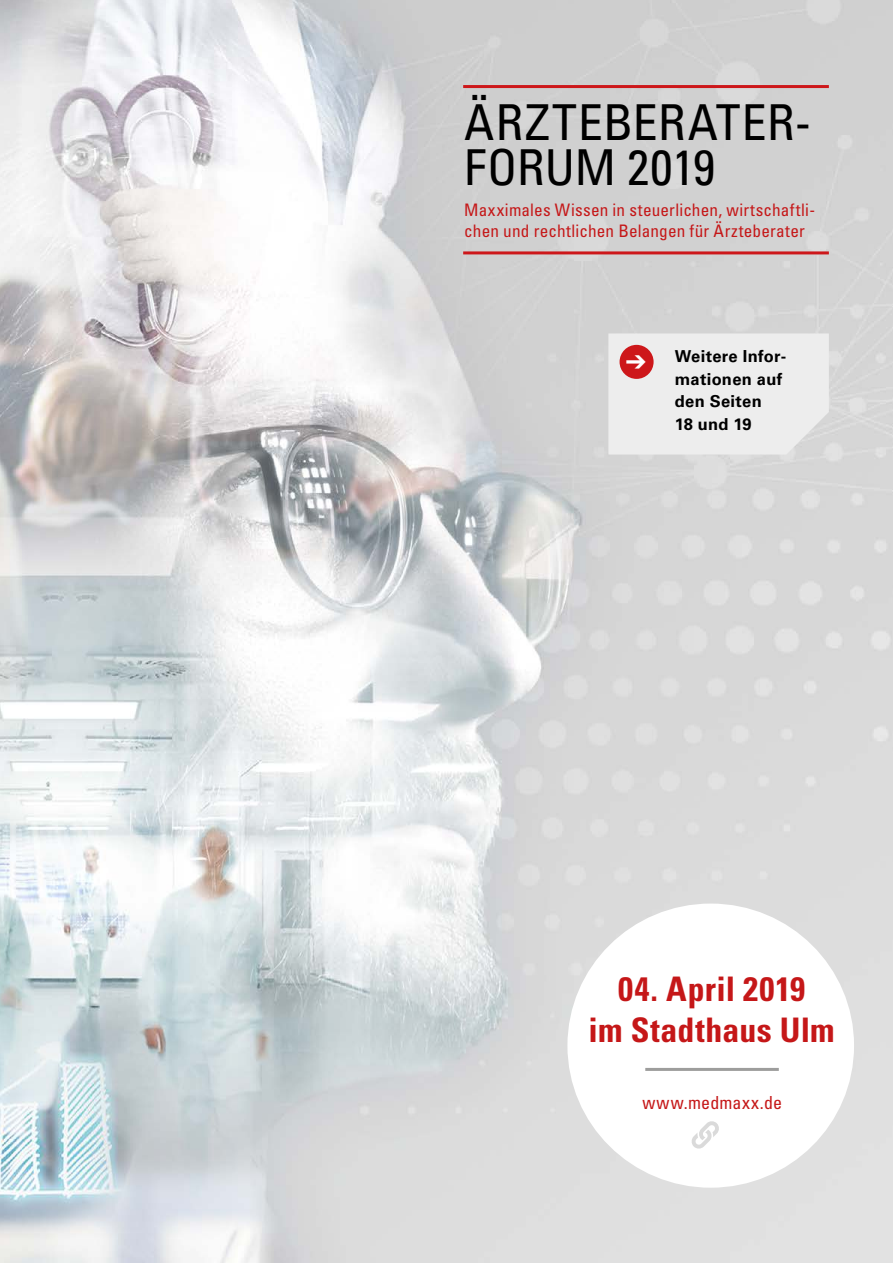
<style>
.page{position:relative;width:893px;height:1263px;background:#fff}
.page>*{position:absolute;margin:0;border:0;box-sizing:border-box;transform-origin:0 0}
.t1{font:condensed 49.5px/45px "Univers LT Std";letter-spacing:.01em;color:#000}
.t2{font:700 condensed 33.75px/40.7px "Univers LT Std";letter-spacing:.01em;color:#c51718;text-align:center}
.t3{font:condensed 18px "Univers LT Std";letter-spacing:.01em;color:#c51718}
.t4{font:condensed 17.25px/20.7px "Univers LT Std";letter-spacing:.01em;color:#c51718}
.t5{font:700 16.5px/22.5px "Univers LT Std";letter-spacing:.02em;color:#000}
</style>
<div class="page">
<img style="left:0;top:0;width:893px;height:1263px">
<hr style="left:463px;top:85px;width:366px;height:3px;background:#cd171a">
<hr style="left:463px;top:251px;width:366px;height:3px;background:#cd171a">
<div style="left:567px;top:903px;width:287px;height:285px;background:#fff;border-radius:50%"></div>
<svg style="left:691px;top:1134px;width:25px;height:15px"></svg>
<hr style="left:645px;top:1068px;width:134px;height:3px;background:#9d9d9c">
<div style="left:603px;top:331px;width:226px;height:125px;background:linear-gradient(to bottom,#d2d2d2,#d3d3d3)"></div>
<svg style="left:608px;top:333px;width:221px;height:121px;background:#ebe4e5"></svg>
<h1 class="t1" style="left:464px;top:99px;width:349px">ÄRZTEBERATER-<br>FORUM 2019</h1>
<p class="t4" style="left:464px;top:199px;width:352px">Maxximales Wissen in steuerlichen, wirtschaftli&shy;chen und rechtlichen Belangen für Ärzteberater</p>
<p class="t5" style="left:675px;top:345px;width:113px">Weitere Infor&shy;mationen auf den Seiten<br>18 und 19</p>
<h2 class="t2" style="left:589px;top:969px;width:248px">04. April 2019<br>im Stadthaus Ulm</h2>
<p class="t3" style="left:642px;top:1091px;width:141px">www.medmaxx.de</p>
</div>
